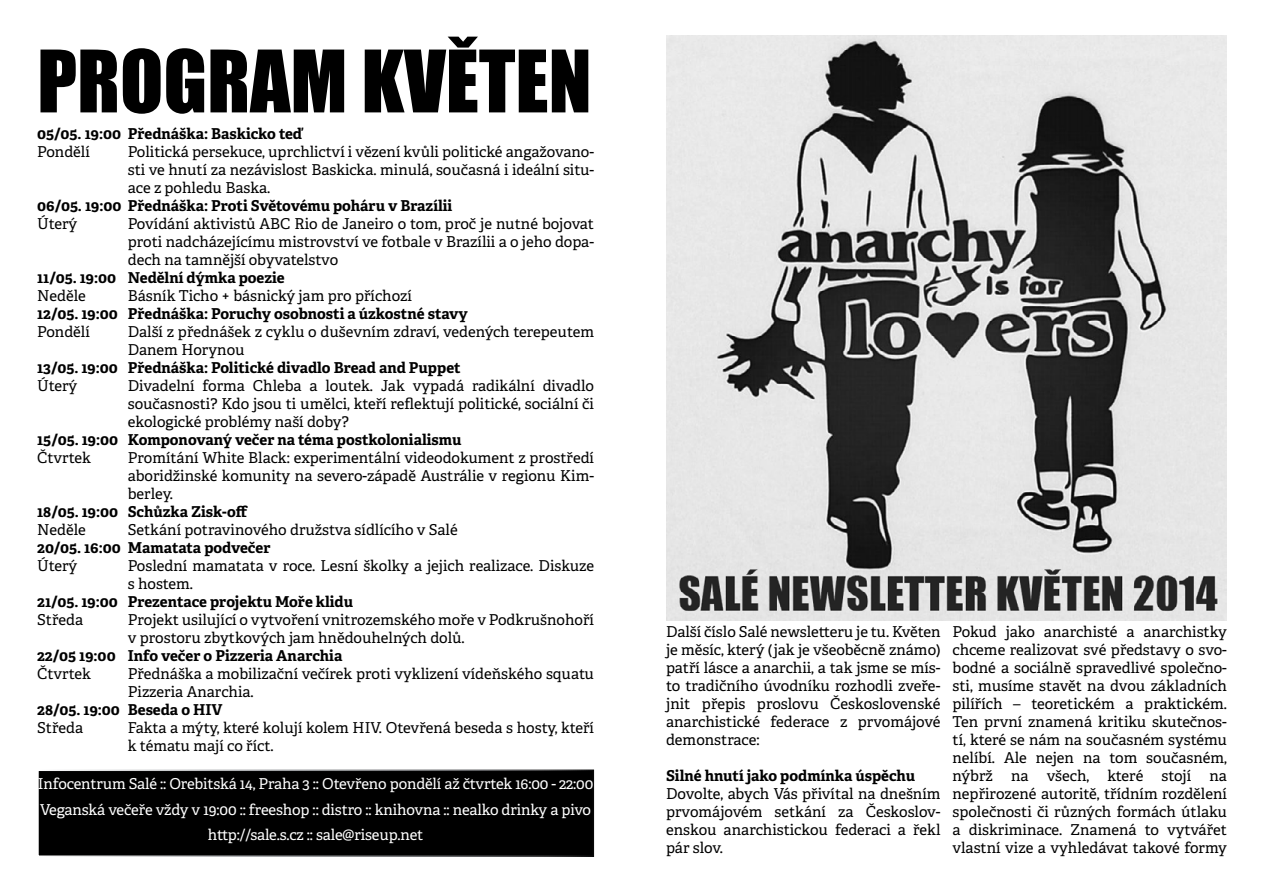
<style>
.page{position:relative;width:1263px;height:893px;background:#fff}
.page>*{position:absolute;margin:0;border:0;box-sizing:border-box;transform-origin:0 0}
.t1{font:79.5px "Impact";color:#000}
.t2{font:15px/18px "Adelle";color:#000;text-align:justify}
.t3{font:700 15px "Adelle";letter-spacing:-.005em;color:#000}
.t4{font:15px/25.5px "Adelle";letter-spacing:-.01em;color:#fff;text-align:center}
</style>
<div class="page">
<img style="left:666px;top:36px;width:561px;height:585px">
<div style="left:38px;top:770px;width:555px;height:86px;background:#000"></div>
<div style="left:37px;top:769px;width:557px;height:88px;border:2px solid #fff"></div>
<h1 class="t1" style="left:37px;top:20px;width:556px">PROGRAM KVĚTEN</h1>
<p class="t3" style="left:37px;top:124px;width:268px">05/05. 19:00 Přednáška: Baskicko teď</p>
<p class="t2" style="left:37px;top:143px;width:54px">Pondělí</p>
<p class="t2" style="left:128px;top:143px;width:468px">Politická persekuce, uprchlictví i vězení kvůli politické angažovano&shy;sti ve hnutí za nezávislost Baskicka. minulá, současná i ideální situ&shy;ace z pohledu Baska.</p>
<p class="t2" style="left:128px;top:215px;width:468px">Povídání aktivistů ABC Rio de Janeiro o tom, proč je nutné bojovat proti nadcházejícímu mistrovství ve fotbale v Brazílii a o jeho dopa&shy;dech na tamnější obyvatelstvo</p>
<p class="t3" style="left:128px;top:268px;width:158px">Nedělní dýmka poezie</p>
<p class="t2" style="left:128px;top:287px;width:286px">Básník Ticho + básnický jam pro příchozí</p>
<p class="t3" style="left:128px;top:304px;width:341px">Přednáška: Poruchy osobnosti a úzkostné stavy</p>
<p class="t2" style="left:128px;top:323px;width:468px">Další z přednášek z cyklu o duševním zdraví, vedených terepeutem<br>Danem Horynou</p>
<p class="t3" style="left:128px;top:358px;width:334px">Přednáška: Politické divadlo Bread and Puppet</p>
<p class="t2" style="left:128px;top:377px;width:468px">Divadelní forma Chleba a loutek. Jak vypadá radikální divadlo současnosti? Kdo jsou ti umělci, kteří reflektují politické, sociální či ekologické problémy naší doby?</p>
<p class="t3" style="left:128px;top:430px;width:335px">Komponovaný večer na téma postkolonialismu</p>
<p class="t2" style="left:128px;top:449px;width:468px">Promítání White Black: experimentální videodokument z prostředí aboridžinské komunity na severo-západě Austrálie v regionu Kim&shy;berley.</p>
<p class="t3" style="left:128px;top:502px;width:122px">Schůzka Zisk-off</p>
<p class="t2" style="left:128px;top:521px;width:331px">Setkání potravinového družstva sídlícího v Salé</p>
<p class="t3" style="left:128px;top:538px;width:144px">Mamatata podvečer</p>
<p class="t2" style="left:128px;top:557px;width:468px">Poslední mamatata v roce. Lesní školky a jejich realizace. Diskuze s hostem.</p>
<p class="t3" style="left:128px;top:592px;width:227px">Prezentace projektu Moře klidu</p>
<p class="t2" style="left:128px;top:611px;width:468px">Projekt usilující o vytvoření vnitrozemského moře v Podkrušnohoří v prostoru zbytkových jam hnědouhelných dolů.</p>
<p class="t3" style="left:128px;top:646px;width:216px">Info večer o Pizzeria Anarchia</p>
<p class="t2" style="left:128px;top:665px;width:468px">Přednáška a mobilizační večírek proti vyklizení vídeňského squatu<br>Pizzeria Anarchia.</p>
<p class="t3" style="left:128px;top:700px;width:96px">Beseda o HIV</p>
<p class="t2" style="left:128px;top:719px;width:468px">Fakta a mýty, které kolují kolem HIV. Otevřená beseda s hosty, kteří k tématu mají co říct.</p>
<p class="t4" style="left:38px;top:771px;width:557px">Infocentrum Salé :: Orebitská 14, Praha 3 :: Otevřeno pondělí až čtvrtek 16:00 - 22:00<br>Veganská večeře vždy v 19:00 :: freeshop :: distro :: knihovna :: nealko drinky a pivo http://sale.s.cz :: sale@riseup.net</p>
<p class="t3" style="left:37px;top:196px;width:417px">06/05. 19:00 Přednáška: Proti Světovému poháru v Brazílii</p>
<p class="t2" style="left:37px;top:215px;width:42px">Úterý</p>
<p class="t3" style="left:37px;top:268px;width:81px">11/05. 19:00</p>
<p class="t2" style="left:37px;top:287px;width:50px">Neděle</p>
<p class="t3" style="left:37px;top:304px;width:82px">12/05. 19:00</p>
<p class="t2" style="left:37px;top:323px;width:54px">Pondělí</p>
<p class="t3" style="left:37px;top:358px;width:82px">13/05. 19:00</p>
<p class="t2" style="left:37px;top:377px;width:42px">Úterý</p>
<p class="t3" style="left:37px;top:430px;width:83px">15/05. 19:00</p>
<p class="t2" style="left:37px;top:449px;width:55px">Čtvrtek</p>
<p class="t3" style="left:37px;top:502px;width:83px">18/05. 19:00</p>
<p class="t2" style="left:37px;top:521px;width:50px">Neděle</p>
<p class="t3" style="left:37px;top:538px;width:85px">20/05. 16:00</p>
<p class="t2" style="left:37px;top:557px;width:42px">Úterý</p>
<p class="t3" style="left:37px;top:592px;width:82px">21/05. 19:00</p>
<p class="t2" style="left:37px;top:611px;width:48px">Středa</p>
<p class="t3" style="left:37px;top:646px;width:80px">22/05 19:00</p>
<p class="t2" style="left:37px;top:665px;width:55px">Čtvrtek</p>
<p class="t3" style="left:37px;top:700px;width:84px">28/05. 19:00</p>
<p class="t2" style="left:37px;top:719px;width:48px">Středa</p>
<p class="t2" style="left:666px;top:623px;width:276px">Další číslo Salé newsletteru je tu. Květen je měsíc, který (jak je všeoběcně známo) patří lásce a anarchii, a tak jsme se mís&shy;to tradičního úvodníku rozhodli zveře&shy;jnit přepis proslovu Československé anarchistické federace z prvomájové demonstrace:</p>
<p class="t3" style="left:666px;top:766px;width:251px">Silné hnutí jako podmínka úspěchu</p>
<p class="t2" style="left:666px;top:785px;width:276px">Dovolte, abych Vás přivítal na dnešním prvomájovém setkání za Českoslov&shy;enskou anarchistickou federaci a řekl pár slov.</p>
<p class="t2" style="left:952px;top:623px;width:276px">Pokud jako anarchisté a anarchistky chceme realizovat své představy o svo&shy;bodné a sociálně spravedlivé společno&shy;sti, musíme stavět na dvou základních pilířích – teoretickém a praktickém.<br>Ten první znamená kritiku skutečnos&shy;tí, které se nám na současném systému nelíbí. Ale nejen na tom současném, nýbrž na všech, které stojí na nepřirozené autoritě, třídním rozdělení společnosti či různých formách útlaku a diskriminace. Znamená to vytvářet vlastní vize a vyhledávat takové formy</p>
</div>
